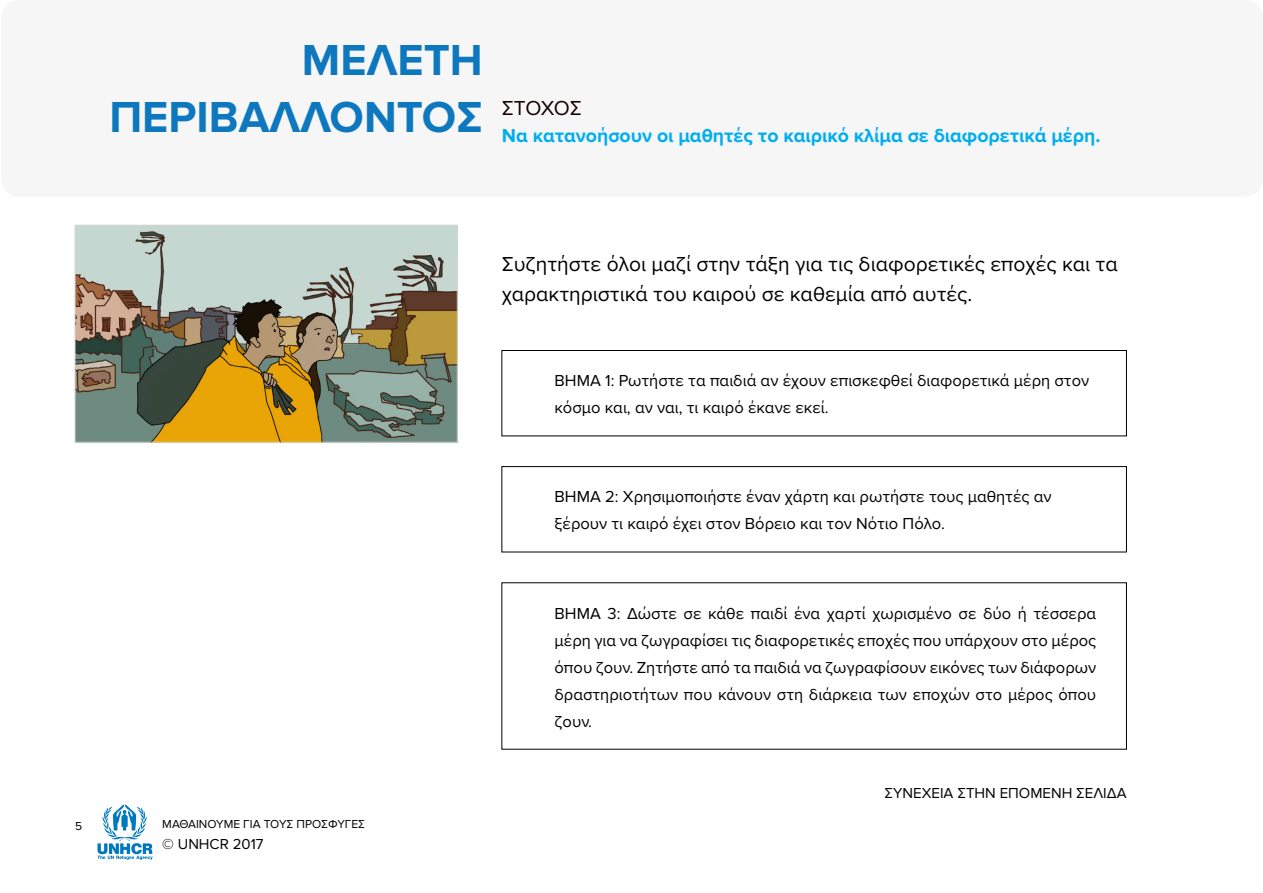
<style>
.page{position:relative;width:1263px;height:893px;background:#fff}
.page>*{position:absolute;margin:0;border:0;box-sizing:border-box;transform-origin:0 0}
.t1{font:700 45px/57px "Proxima Nova";color:#0e78bf;text-align:right}
.t2{font:21px/30px "Proxima Nova";color:#000}
.t3{font:21px "Proxima Nova";letter-spacing:-.025em;color:#150000}
.t4{font:700 19.5px "Proxima Nova";color:#00aeef}
.t5{font:16.5px/27px "Proxima Nova";color:#000}
.t6{font:15px "Proxima Nova";color:#000}
.t7{font:12px "Proxima Nova";color:#000}
</style>
<div class="page">
<div style="left:1px;top:0;width:1262px;height:197px;background:#f2f2f2;border-radius:18px"></div>
<div style="left:502px;top:350px;width:624px;height:86px;border:1px solid #000"></div>
<img style="left:77px;top:227px;width:378px;height:213px">
<div style="left:75px;top:225px;width:382px;height:217px;border:1px solid #d6d4d4"></div>
<div style="left:502px;top:466px;width:624px;height:86px;border:1px solid #000"></div>
<svg style="left:97px;top:805px;width:56px;height:55px"></svg>
<p class="t1" style="left:109px;top:33px;width:375px">ΜΕΛΕΤΗ<br>ΠΕΡΙΒΑΛΛΟΝΤΟΣ</p>
<p class="t3" style="left:502px;top:96px;width:82px">ΣΤΟΧΟΣ</p>
<p class="t4" style="left:502px;top:124px;width:600px">Να κατανοήσουν οι μαθητές το καιρικό κλίμα σε διαφορετικά μέρη.</p>
<p class="t7" style="left:75px;top:819px;width:9px">5</p>
<p class="t7" style="left:162px;top:817px;width:204px">ΜΑΘΑΙΝΟΥΜΕ ΓΙΑ ΤΟΥΣ ΠΡΟΣΦΥΓΕΣ</p>
<p class="t6" style="left:162px;top:836px;width:103px">© UNHCR 2017</p>
<p class="t2" style="left:502px;top:249px;width:618px">Συζητήστε όλοι μαζί στην τάξη για τις διαφορετικές εποχές και τα χαρακτηριστικά του καιρού σε καθεμία από αυτές.</p>
<p class="t5" style="left:554px;top:367px;width:536px">ΒΗΜΑ 1: Ρωτήστε τα παιδιά αν έχουν επισκεφθεί διαφορετικά μέρη στον κόσμο και, αν ναι, τι καιρό έκανε εκεί.</p>
<p class="t5" style="left:554px;top:484px;width:498px">ΒΗΜΑ 2: Χρησιμοποιήστε έναν χάρτη και ρωτήστε τους μαθητές αν ξέρουν τι καιρό έχει στον Βόρειο και τον Νότιο Πόλο.</p>
<p class="t5" style="left:554px;top:600px;width:543px;text-align:justify">ΒΗΜΑ 3: Δώστε σε κάθε παιδί ένα χαρτί χωρισμένο σε δύο ή τέσσερα μέρη για να ζωγραφίσει τις διαφορετικές εποχές που υπάρχουν στο μέρος όπου ζουν. Ζητήστε από τα παιδιά να ζωγραφίσουν εικόνες των διάφορων δραστηριοτήτων που κάνουν στη διάρκεια των εποχών στο μέρος όπου ζουν.</p>
<p class="t6" style="left:884px;top:784px;width:244px">ΣΥΝΕΧΕΙΑ ΣΤΗΝ ΕΠΟΜΕΝΗ ΣΕΛΙΔΑ</p>
</div>
